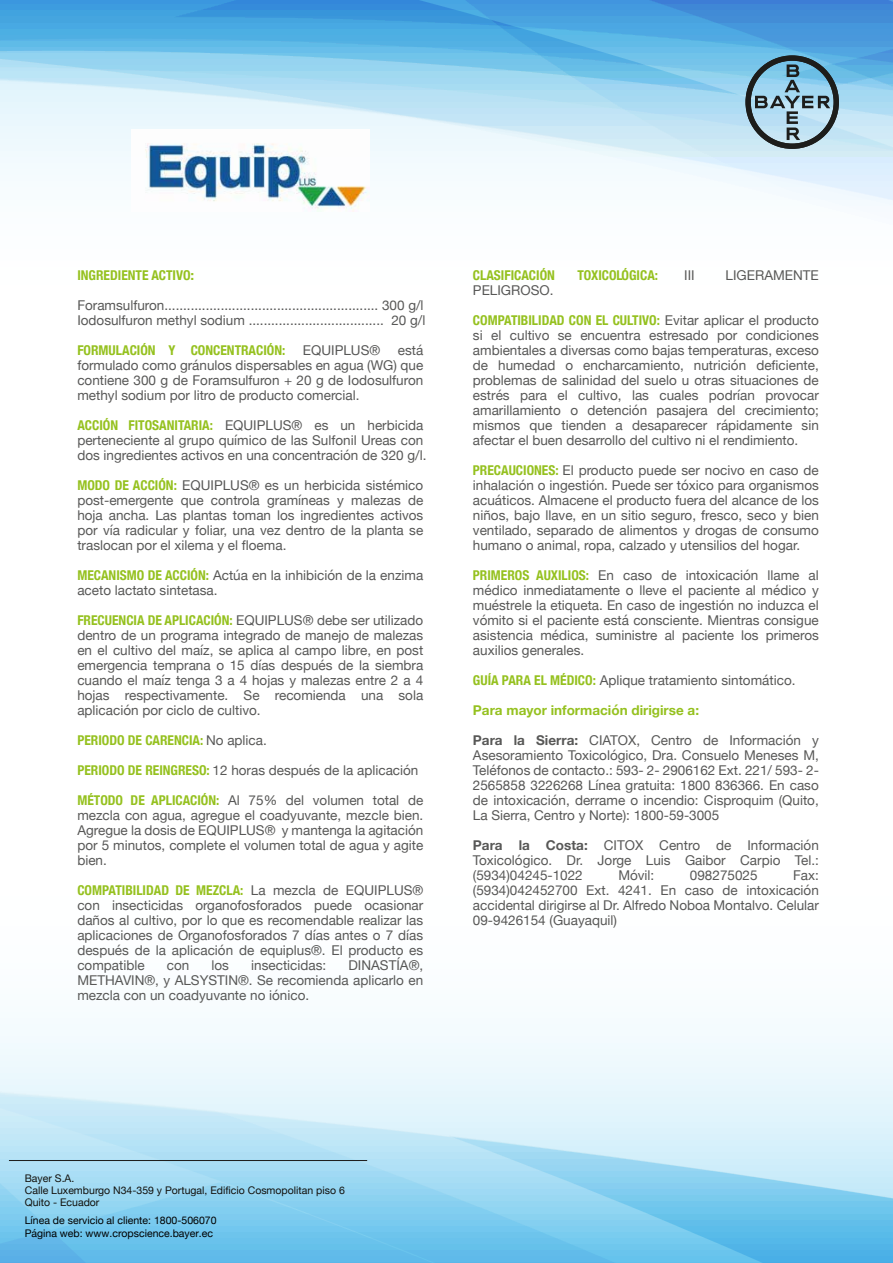
<style>
.page{position:relative;width:893px;height:1263px;background:#fff}
.page>*{position:absolute;margin:0;border:0;box-sizing:border-box;transform-origin:0 0}
.t1{font:13.5px/15px "Helvetica Neue";color:#585857;text-align:justify}
.t2{font:700 condensed 13.5px "Helvetica Neue";color:#95c11f}
.t3{font:700 13.5px "Helvetica Neue";color:#95c11f}
.t4{font:10.5px/12px "Helvetica Neue";color:#12110c}
.t5{font:10.5px/12.6px "Helvetica Neue";color:#000}
.s1{font-stretch:normal}
.s2{font-weight:700;font-stretch:condensed;color:#95c11f}
.s3{font-weight:400;font-stretch:normal;color:#585857}
.s4{font-weight:700}
</style>
<div class="page">
<svg style="left:0;top:0;width:893px;height:200px"></svg>
<svg style="left:0;top:1093px;width:893px;height:170px;background:#acdef4"></svg>
<svg style="left:449px;top:1136px;width:444px;height:127px;background:#8fd2f1"></svg>
<hr style="left:9px;top:1160px;width:358px;height:1px;background:#1d1d1b">
<svg style="left:649px;top:0;width:244px;height:149px;background:#79b3da"></svg>
<img style="left:132px;top:130px;width:238px;height:81px">
<p class="t2" style="left:77px;top:264px;width:118px">INGREDIENTE ACTIVO<span class="s1">:</span></p>
<p class="t1" style="left:77px;top:299px;width:349px">Foramsulfuron......................................................... 300 g/l<br>Iodosulfuron methyl sodium .................................... 20 g/l</p>
<p class="t2" style="left:77px;top:339px;width:209px">FORMULACIÓN Y CONCENTRACIÓN:</p>
<p class="t1" style="left:303px;top:344px;width:79px">EQUIPLUS®</p>
<p class="t1" style="left:77px;top:344px;width:347px;text-indent:320px">está formulado como gránulos dispersables en agua (WG) que contiene 300 g de Foramsulfuron + 20 g de Iodosulfuron methyl sodium por litro de producto comercial.</p>
<p class="t1" style="left:77px;top:419px;width:351px;text-align:left"><span class="s2">ACCIÓN FITOSANITARIA:</span> EQUIPLUS® es un herbicida perteneciente al grupo químico de las Sulfonil Ureas con dos ingredientes activos en una concentración de 320 g/l.</p>
<p class="t1" style="left:77px;top:479px;width:347px"><span class="s2">MODO DE ACCIÓN:</span> EQUIPLUS® es un herbicida sistémico post-emergente que controla gramíneas y malezas de hoja ancha. Las plantas toman los ingredientes activos por vía radicular y foliar, una vez dentro de la planta se traslocan por el xilema y el floema.</p>
<p class="t1" style="left:77px;top:569px;width:347px"><span class="s2">MECANISMO DE ACCIÓN:</span> Actúa en la inhibición de la enzima aceto lactato sintetasa.</p>
<p class="t1" style="left:77px;top:613px;width:347px"><span class="s2">FRECUENCIA DE APLICACIÓN:</span> EQUIPLUS® debe ser utilizado dentro de un programa integrado de manejo de malezas en el cultivo del maíz, se aplica al campo libre, en post emergencia temprana o 15 días después de la siembra cuando el maíz tenga 3 a 4 hojas y malezas entre 2 a 4 hojas respectivamente. Se recomienda una sola aplicación por ciclo de cultivo.</p>
<p class="t2" style="left:77px;top:729px;width:191px">PERIODO DE CARENCIA: <span class="s3">No aplica.</span></p>
<p class="t1" style="left:77px;top:763px;width:342px"><span class="s2">PERIODO DE REINGRESO:</span> 12 horas después de la aplicación</p>
<p class="t1" style="left:77px;top:793px;width:347px"><span class="s2">MÉTODO DE APLICACIÓN:</span> Al 75% del volumen total de mezcla con agua, agregue el coadyuvante, mezcle bien.<br>Agregue la dosis de EQUIPLUS® y mantenga la agitación por 5 minutos, complete el volumen total de agua y agite bien.</p>
<p class="t1" style="left:77px;top:883px;width:347px"><span class="s2">COMPATIBILIDAD DE MEZCLA:</span> La mezcla de EQUIPLUS® con insecticidas organofosforados puede ocasionar daños al cultivo, por lo que es recomendable realizar las aplicaciones de Organofosforados 7 días antes o 7 días después de la aplicación de equiplus®. El producto es compatible</p>
<p class="t1" style="left:77px;top:958px;width:347px;text-indent:271px">DINASTÍA®, METHAVIN®, y ALSYSTIN®. Se recomienda aplicarlo en mezcla con un coadyuvante no iónico.</p>
<p class="t1" style="left:167px;top:958px;width:24px">con</p>
<p class="t1" style="left:212px;top:958px;width:19px">los</p>
<p class="t1" style="left:251px;top:958px;width:77px">insecticidas:</p>
<p class="t2" style="left:473px;top:264px;width:83px">CLASIFICACIÓN</p>
<p class="t2" style="left:577px;top:264px;width:82px">TOXICOLÓGICA:</p>
<p class="t1" style="left:684px;top:268px;width:12px">III</p>
<p class="t1" style="left:726px;top:268px;width:95px">LIGERAMENTE</p>
<p class="t1" style="left:473px;top:283px;width:82px">PELIGROSO.</p>
<p class="t1" style="left:473px;top:313px;width:347px"><span class="s2">COMPATIBILIDAD CON EL CULTIVO:</span> Evitar aplicar el producto si el cultivo se encuentra estresado por condiciones ambientales a diversas como bajas temperaturas, exceso de humedad o encharcamiento, nutrición deficiente, problemas de salinidad del suelo u otras situaciones de estrés para el cultivo, las cuales podrían provocar amarillamiento o detención pasajera del crecimiento; mismos que tienden a desaparecer rápidamente sin afectar el buen desarrollo del cultivo ni el rendimiento.</p>
<p class="t1" style="left:473px;top:463px;width:347px"><span class="s2">PRECAUCIONES:</span> El producto puede ser nocivo en caso de inhalación o ingestión. Puede ser tóxico para organismos acuáticos. Almacene el producto fuera del alcance de los niños, bajo llave, en un sitio seguro, fresco, seco y bien ventilado, separado de alimentos y drogas de consumo humano o animal, ropa, calzado y utensilios del hogar.</p>
<p class="t1" style="left:473px;top:568px;width:347px"><span class="s2">PRIMEROS AUXILIOS:</span> En caso de intoxicación llame al médico inmediatamente o lleve el paciente al médico y muéstrele la etiqueta. En caso de ingestión no induzca el vómito si el paciente está consciente. Mientras consigue asistencia médica, suministre al paciente los primeros auxilios generales.</p>
<p class="t1" style="left:473px;top:673px;width:324px"><span class="s2">GUÍA PARA EL MÉDICO:</span> Aplique tratamiento sintomático.</p>
<p class="t3" style="left:473px;top:700px;width:228px">Para mayor información dirigirse a:</p>
<p class="t1" style="left:473px;top:733px;width:347px"><span class="s4">Para la Sierra:</span> CIATOX, Centro de Información y Asesoramiento Toxicológico, Dra. Consuelo Meneses M, Teléfonos de contacto.: 593- 2- 2906162 Ext. 221/ 593- 2- 2565858 3226268 Línea gratuita: 1800 836366. En caso de intoxicación, derrame o incendio: Cisproquim (Quito, La Sierra, Centro y Norte): 1800-59-3005</p>
<p class="t1" style="left:473px;top:838px;width:347px"><span class="s4">Para la Costa:</span> CITOX Centro de Información Toxicológico. Dr. Jorge Luis Gaibor Carpio Tel.: (5934)04245-1022</p>
<p class="t1" style="left:618px;top:868px;width:38px">Móvil:</p>
<p class="t1" style="left:690px;top:868px;width:69px">098275025</p>
<p class="t1" style="left:473px;top:868px;width:347px;text-indent:320px">Fax: (5934)042452700 Ext. 4241. En caso de intoxicación accidental dirigirse al Dr. Alfredo Noboa Montalvo. Celular 09-9426154 (Guayaquil)</p>
<p class="t4" style="left:25px;top:1173px;width:322px">Bayer S.A.<br>Calle Luxemburgo N34-359 y Portugal, Edificio Cosmopolitan piso 6<br>Quito - Ecuador</p>
<p class="t5" style="left:25px;top:1215px;width:193px">Línea de servicio al cliente: 1800-506070<br>Página web: www.cropscience.bayer.ec</p>
</div>
